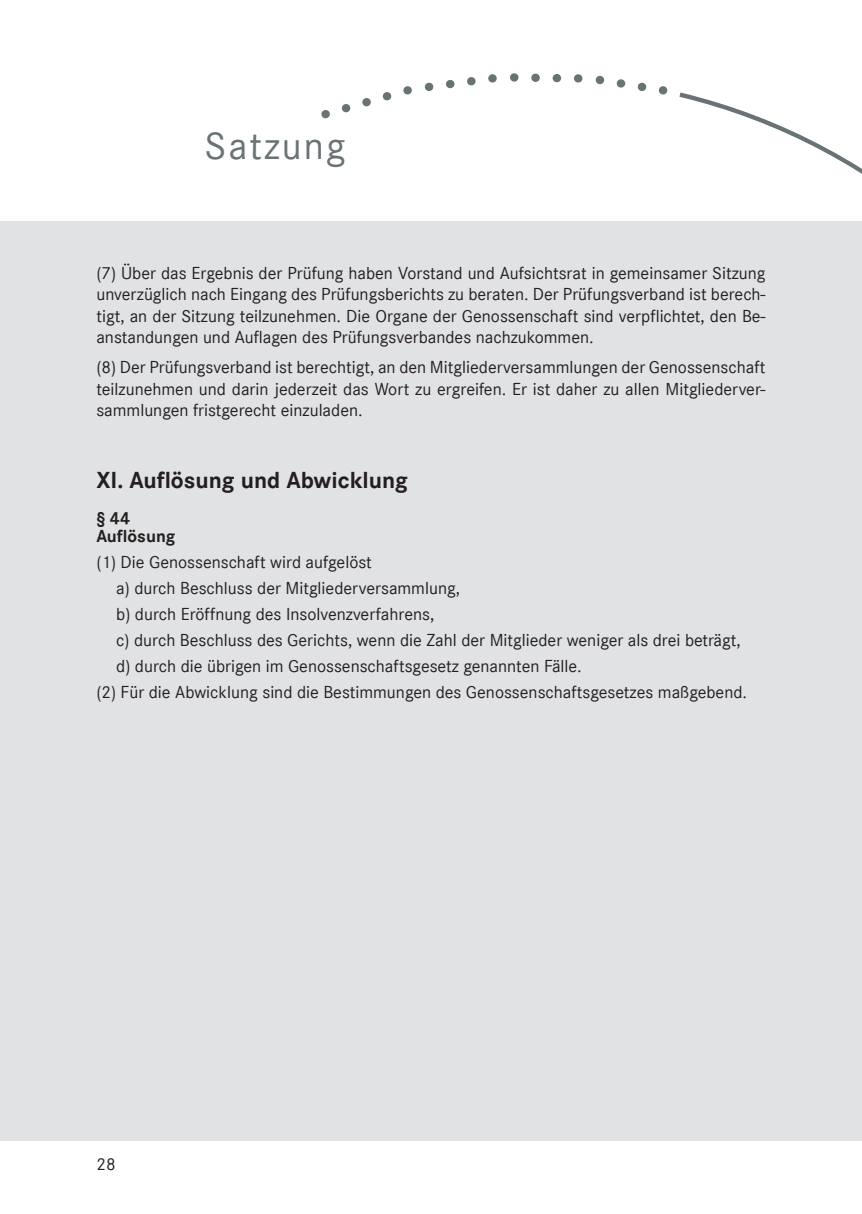
<style>
.page{position:relative;width:862px;height:1214px;background:#fff}
.page>*{position:absolute;margin:0;border:0;box-sizing:border-box;transform-origin:0 0}
.t1{font:40px "Corporate S";letter-spacing:.05em;color:#697375}
.t2{font:700 24px "Corporate S";color:#231f20}
.t3{font:18px/21.6px "Corporate S";color:#231f20;text-align:justify}
.t4{font:700 18px/18px "Corporate S";color:#231f20}
</style>
<div class="page">
<div style="left:0;top:221px;width:862px;height:919px;background:#e1e2e4"></div>
<svg style="left:321px;top:110px;width:9px;height:8px"></svg>
<svg style="left:342px;top:104px;width:8px;height:8px"></svg>
<svg style="left:362px;top:98px;width:9px;height:8px"></svg>
<svg style="left:383px;top:92px;width:8px;height:8px"></svg>
<svg style="left:403px;top:86px;width:9px;height:8px"></svg>
<svg style="left:425px;top:83px;width:8px;height:8px"></svg>
<svg style="left:446px;top:80px;width:8px;height:8px"></svg>
<svg style="left:467px;top:77px;width:8px;height:8px"></svg>
<svg style="left:488px;top:74px;width:9px;height:9px"></svg>
<svg style="left:510px;top:73px;width:8px;height:9px"></svg>
<svg style="left:531px;top:74px;width:9px;height:8px"></svg>
<svg style="left:552px;top:74px;width:9px;height:8px"></svg>
<svg style="left:574px;top:74px;width:8px;height:9px"></svg>
<svg style="left:596px;top:76px;width:8px;height:8px"></svg>
<svg style="left:617px;top:79px;width:8px;height:9px"></svg>
<svg style="left:638px;top:83px;width:8px;height:8px"></svg>
<svg style="left:659px;top:86px;width:8px;height:8px"></svg>
<svg style="left:679px;top:92px;width:183px;height:82px"></svg>
<h1 class="t1" style="left:205px;top:123px;width:142px">Satzung</h1>
<p class="t3" style="left:96px;top:262px;width:670px">(7) Über das Ergebnis der Prüfung haben Vorstand und Aufsichtsrat in gemeinsamer Sitzung unverzüglich nach Eingang des Prüfungsberichts zu beraten. Der Prüfungsverband ist berech&shy;tigt, an der Sitzung teilzunehmen. Die Organe der Genossenschaft sind verpflichtet, den Be&shy;anstandungen und Auflagen des Prüfungsverbandes nachzukommen.</p>
<p class="t3" style="left:96px;top:356px;width:671px">(8) Der Prüfungsverband ist berechtigt, an den Mitgliederversammlungen der Genossenschaft teilzunehmen und darin jederzeit das Wort zu ergreifen. Er ist daher zu allen Mitgliederver&shy;sammlungen fristgerecht einzuladen.</p>
<h2 class="t2" style="left:96px;top:466px;width:313px">XI. Auflösung und Abwicklung</h2>
<p class="t4" style="left:96px;top:509px;width:80px">§ 44<br>Auflösung</p>
<p class="t3" style="left:96px;top:551px;width:277px">(1) Die Genossenschaft wird aufgelöst</p>
<p class="t3" style="left:116px;top:577px;width:345px">a) durch Beschluss der Mitgliederversammlung,</p>
<p class="t3" style="left:116px;top:603px;width:320px">b) durch Eröffnung des Insolvenzverfahrens,</p>
<p class="t3" style="left:116px;top:629px;width:626px">c) durch Beschluss des Gerichts, wenn die Zahl der Mitglieder weniger als drei beträgt,</p>
<p class="t3" style="left:116px;top:655px;width:467px">d) durch die übrigen im Genossenschaftsgesetz genannten Fälle.</p>
<p class="t3" style="left:96px;top:681px;width:652px">(2) Für die Abwicklung sind die Bestimmungen des Genossenschaftsgesetzes maßgebend.</p>
<p class="t3" style="left:96px;top:1152px;width:21px">28</p>
</div>
